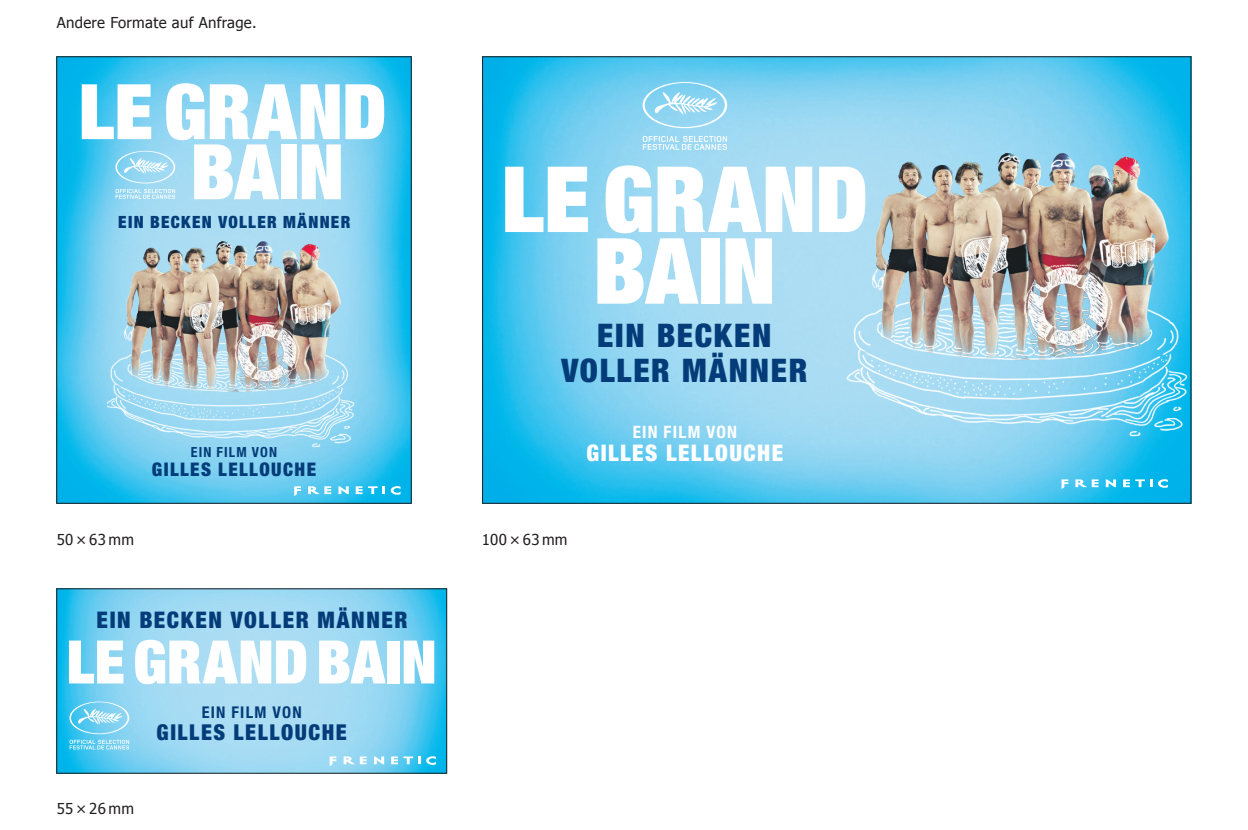
<style>
.page{position:relative;width:1248px;height:830px;background:#fff}
.page>*{position:absolute;margin:0;border:0;box-sizing:border-box;transform-origin:0 0}
.t1{font:900 condensed 91.5px/71.5px "Helvetica Neue LT Std";color:#fff;text-align:center}
.t2{font:900 condensed 76.75px/60px "Helvetica Neue LT Std";color:#fff}
.t3{font:900 condensed 60px "Helvetica Neue LT Std";letter-spacing:.005em;color:#fff}
.t4{font:900 condensed 32.5px/35px "Helvetica Neue LT Std";letter-spacing:.055em;color:#033c78;text-align:center}
.t5{font:900 condensed 22.75px "Helvetica Neue LT Std";letter-spacing:.07em;color:#033c78}
.t6{font:900 condensed 22.75px "Helvetica Neue LT Std";color:#fff}
.t7{font:900 condensed 22px "Helvetica Neue LT Std";color:#033c78}
.t8{font:900 condensed 18.75px "Helvetica Neue LT Std";color:#033c78}
.t9{font:900 condensed 17px "Helvetica Neue LT Std";letter-spacing:.08em;color:#033c78}
.t10{font:700 condensed 17px "Helvetica Neue LT Std";letter-spacing:.075em;color:#fff}
.t11{font:700 condensed 16.25px "Helvetica Neue LT Std";letter-spacing:.08em;color:#033c78}
.t12{font:15px "Tahoma";letter-spacing:.02em;color:#231f20}
.t13{font:700 condensed 14px "Helvetica Neue LT Std";letter-spacing:.08em;color:#033c78}
</style>
<div class="page">
<img style="left:58px;top:58px;width:351px;height:443px">
<img style="left:58px;top:590px;width:387px;height:181px">
<svg style="left:115px;top:151px;width:60px;height:48px;background:#a8def4"></svg>
<svg style="left:69px;top:701px;width:60px;height:48px;background:#81d4f2"></svg>
<img style="left:107px;top:232px;width:253px;height:238px">
<img style="left:484px;top:58px;width:705px;height:443px">
<img style="left:838px;top:68px;width:354px;height:407px">
<svg style="left:642px;top:82px;width:85px;height:68px;background:#a4dcf4"></svg>
<svg style="left:294px;top:486px;width:7px;height:10px"></svg>
<svg style="left:308px;top:486px;width:23px;height:8px"></svg>
<svg style="left:338px;top:486px;width:11px;height:8px"></svg>
<svg style="left:355px;top:486px;width:7px;height:8px"></svg>
<svg style="left:368px;top:486px;width:32px;height:8px"></svg>
<svg style="left:329px;top:756px;width:7px;height:9px"></svg>
<svg style="left:343px;top:756px;width:23px;height:7px"></svg>
<svg style="left:374px;top:756px;width:10px;height:7px"></svg>
<svg style="left:391px;top:756px;width:45px;height:8px"></svg>
<svg style="left:1061px;top:479px;width:7px;height:10px"></svg>
<svg style="left:1075px;top:479px;width:23px;height:8px"></svg>
<svg style="left:1105px;top:479px;width:10px;height:8px"></svg>
<svg style="left:1122px;top:479px;width:7px;height:8px"></svg>
<svg style="left:1135px;top:479px;width:32px;height:8px"></svg>
<div style="left:56px;top:588px;width:391px;height:185px;border:1px solid #231f20"></div>
<div style="left:56px;top:56px;width:355px;height:447px;border:1px solid #231f20"></div>
<p class="t12" style="left:57px;top:12px;width:201px">Andere Formate auf Anfrage.</p>
<h2 class="t2" style="left:191px;top:80px;width:197px;text-indent:-112px">LE GRAND<br>BAIN</h2>
<p class="t9" style="left:118px;top:211px;width:233px">EIN BECKEN VOLLER MÄNNER</p>
<p class="t13" style="left:191px;top:443px;width:88px">EIN FILM VON</p>
<p class="t8" style="left:152px;top:457px;width:22px">GILLE</p>
<p class="t8" style="left:201px;top:457px;width:29px">S LELLO</p>
<p class="t8" style="left:271px;top:457px;width:45px">UCHE</p>
<p class="t12" style="left:57px;top:529px;width:79px">50×63mm</p>
<h3 class="t5" style="left:97px;top:605px;width:312px">EIN BECKEN VOLLER MÄNNER</h3>
<h3 class="t3" style="left:67px;top:623px;width:371px">LE GRAND BAIN</h3>
<p class="t11" style="left:202px;top:701px;width:101px">EIN FILM VON</p>
<h3 class="t7" style="left:156px;top:718px;width:25px">GILLE</h3>
<h3 class="t7" style="left:213px;top:718px;width:33px">S LELLO</h3>
<h3 class="t7" style="left:295px;top:718px;width:52px">UCHE</h3>
<p class="t12" style="left:57px;top:798px;width:79px">55×26mm</p>
<h1 class="t1" style="left:501px;top:161px;width:368px">LE GRAND<br>BAIN</h1>
<h3 class="t4" style="left:561px;top:317px;width:247px">EIN BECKEN<br>VOLLER MÄNNER</h3>
<p class="t10" style="left:632px;top:421px;width:106px">EIN FILM VON</p>
<h3 class="t6" style="left:586px;top:439px;width:26px">GILLE</h3>
<h3 class="t6" style="left:645px;top:439px;width:34px">S LELLO</h3>
<h3 class="t6" style="left:729px;top:439px;width:54px">UCHE</h3>
<p class="t12" style="left:482px;top:529px;width:87px">100 × 63 mm</p>
</div>
